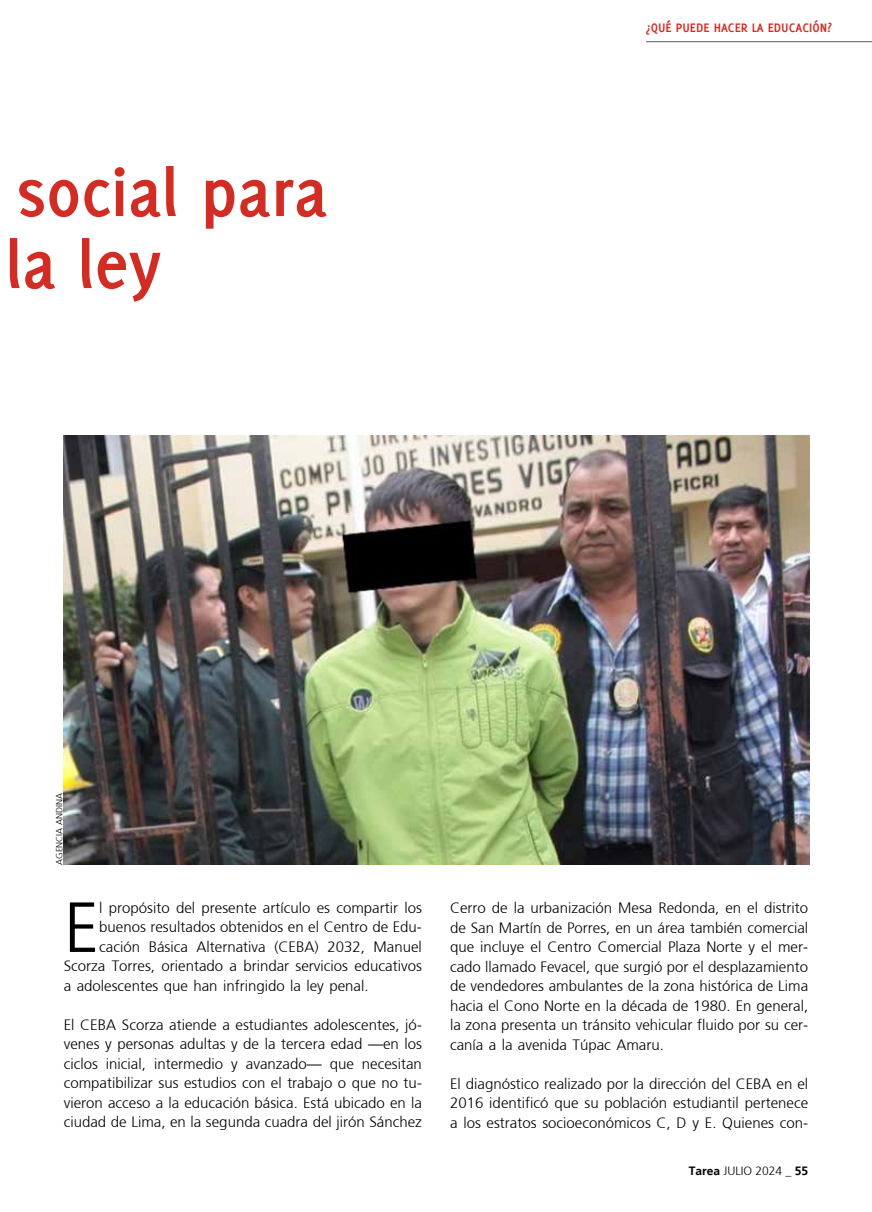
<style>
.page{position:relative;width:872px;height:1212px;background:#fff}
.page>*{position:absolute;margin:0;border:0;box-sizing:border-box;transform-origin:0 0}
.t1{font:700 72px/72px "Delicious";color:#d22d24}
.t2{font:300 70.8px "Frutiger";color:#000}
.t3{font:300 15px/19.5px "Frutiger";color:#000;text-align:justify}
.t4{font:700 13.5px "Delicious";color:#d22d24}
.t5{font:300 12px "Frutiger";color:#000}
.t6{font:300 9px "Frutiger";color:#000}
.s1{font-weight:700}
</style>
<div class="page">
<hr style="left:646px;top:41px;width:226px;height:1px;background:#575756">
<img style="left:64px;top:436px;width:745px;height:429px">
<h1 class="t1" style="left:5px;top:156px;width:324px">social para la ley</h1>
<p class="t4" style="left:646px;top:20px;width:188px">¿QUÉ PUEDE HACER LA EDUCACIÓN?</p>
<p class="t6" style="left:54px;top:865px;width:74px;rotate:-90deg">AGENCIA ANDINA</p>
<h2 class="t2" style="left:64px;top:887px;width:37px">E</h2>
<p class="t3" style="left:99px;top:898px;width:324px">l propósito del presente artículo es compartir los</p>
<p class="t3" style="left:99px;top:917px;width:324px">buenos resultados obtenidos en el Centro de Edu-</p>
<p class="t3" style="left:99px;top:937px;width:324px">cación Básica Alternativa (CEBA) 2032, Manuel</p>
<p class="t3" style="left:64px;top:956px;width:360px">Scorza Torres, orientado a brindar servicios educativos</p>
<p class="t3" style="left:64px;top:976px;width:306px">a adolescentes que han infringido la ley penal.</p>
<p class="t3" style="left:64px;top:1015px;width:360px">El CEBA Scorza atiende a estudiantes adolescentes, jó&shy;venes y personas adultas y de la tercera edad —en los ciclos inicial, intermedio y avanzado— que necesitan compatibilizar sus estudios con el trabajo o que no tu&shy;vieron acceso a la educación básica. Está ubicado en la ciudad de Lima, en la segunda cuadra del jirón Sánchez</p>
<p class="t3" style="left:450px;top:898px;width:360px">Cerro de la urbanización Mesa Redonda, en el distrito de San Martín de Porres, en un área también comercial que incluye el Centro Comercial Plaza Norte y el mer&shy;cado llamado Fevacel, que surgió por el desplazamiento de vendedores ambulantes de la zona histórica de Lima hacia el Cono Norte en la década de 1980. En general, la zona presenta un tránsito vehicular fluido por su cer&shy;canía a la avenida Túpac Amaru.</p>
<p class="t3" style="left:450px;top:1073px;width:360px">El diagnóstico realizado por la dirección del CEBA en el 2016 identificó que su población estudiantil pertenece a los estratos socioeconómicos C, D y E. Quienes con-</p>
<p class="t5" style="left:688px;top:1164px;width:121px"><span class="s1">Tarea</span> JULIO 2024 _ <span class="s1">55</span></p>
</div>
